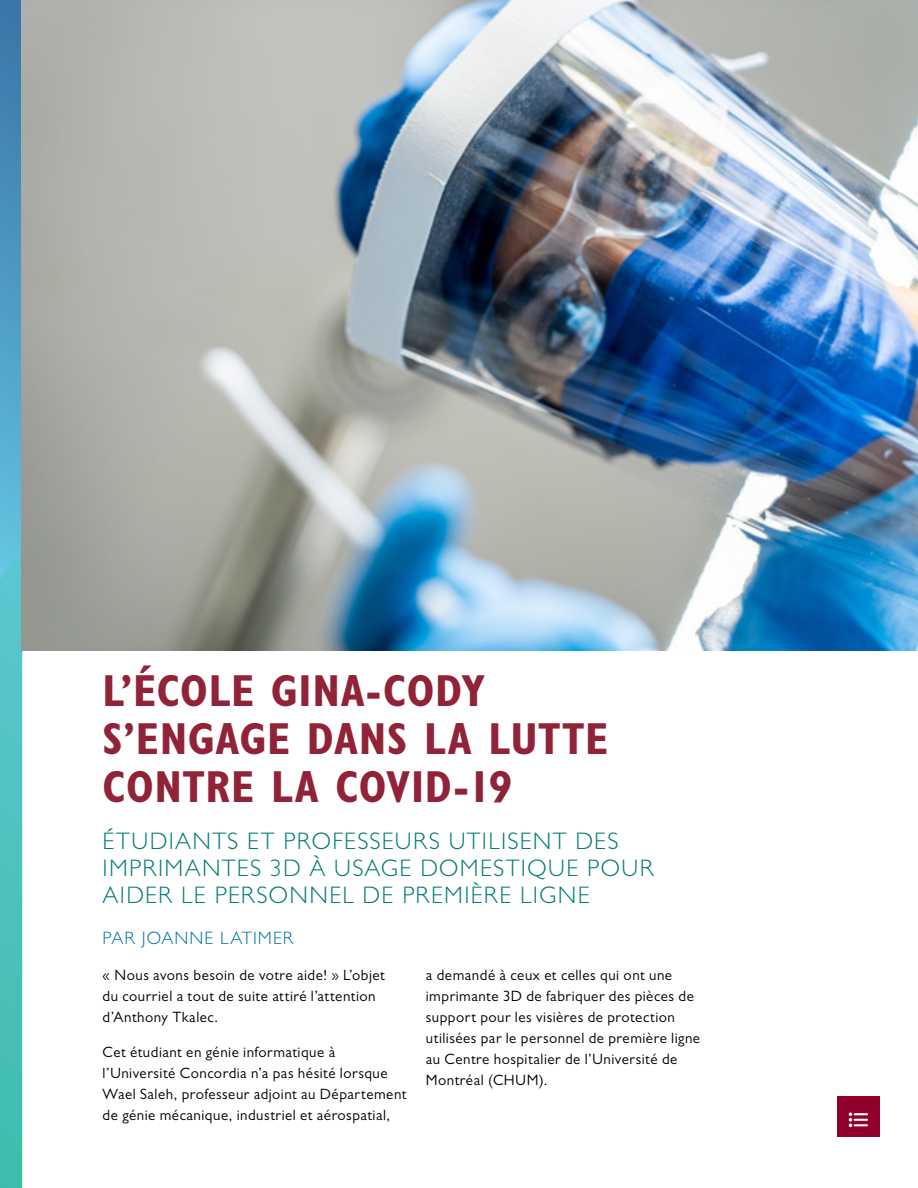
<style>
.page{position:relative;width:918px;height:1188px;background:#fff}
.page>*{position:absolute;margin:0;border:0;box-sizing:border-box;transform-origin:0 0}
.t1{font:700 condensed 45px/48px "Gill Sans MT Pro";letter-spacing:.015em;color:#912338}
.t2{font:300 24px/27px "Gill Sans MT Pro";letter-spacing:.055em;color:#057d78}
.t3{font:300 18px "Gill Sans MT Pro";letter-spacing:.055em;color:#0072a8}
.body{font:15px/21px "Gill Sans MT Pro";letter-spacing:.03em;color:#000}
</style>
<div class="page">
<svg style="left:0;top:0;width:22px;height:1188px;background:#4dafc0"></svg>
<div style="left:837px;top:1096px;width:43px;height:41px;background:#92002c"></div>
<svg style="left:849px;top:1112px;width:19px;height:15px"></svg>
<img style="left:22px;top:0;width:896px;height:650px">
<h1 class="t1" style="left:103px;top:666px;width:507px">L’ÉCOLE GINA-CODY<br>S’ENGAGE DANS LA LUTTE<br>CONTRE LA COVID-19</h1>
<h4 class="t2" style="left:103px;top:827px;width:553px">ÉTUDIANTS ET PROFESSEURS UTILISENT DES<br>IMPRIMANTES 3D À USAGE DOMESTIQUE POUR<br>AIDER LE PERSONNEL DE PREMIÈRE LIGNE</h4>
<h6 class="t3" style="left:103px;top:927px;width:192px">PAR JOANNE LATIMER</h6>
<p class="body" style="left:103px;top:964px;width:284px">« Nous avons besoin de votre aide! » L’objet du courriel a tout de suite attiré l’attention d’Anthony Tkalec.</p>
<p class="body" style="left:103px;top:1041px;width:305px">Cet étudiant en génie informatique à l’Université Concordia n’a pas hésité lorsque Wael Saleh, professeur adjoint au Département de génie mécanique, industriel et aérospatial,</p>
<p class="body" style="left:426px;top:964px;width:276px">a demandé à ceux et celles qui ont une imprimante 3D de fabriquer des pièces de support pour les visières de protection utilisées par le personnel de première ligne au Centre hospitalier de l’Université de Montréal (CHUM).</p>
</div>
